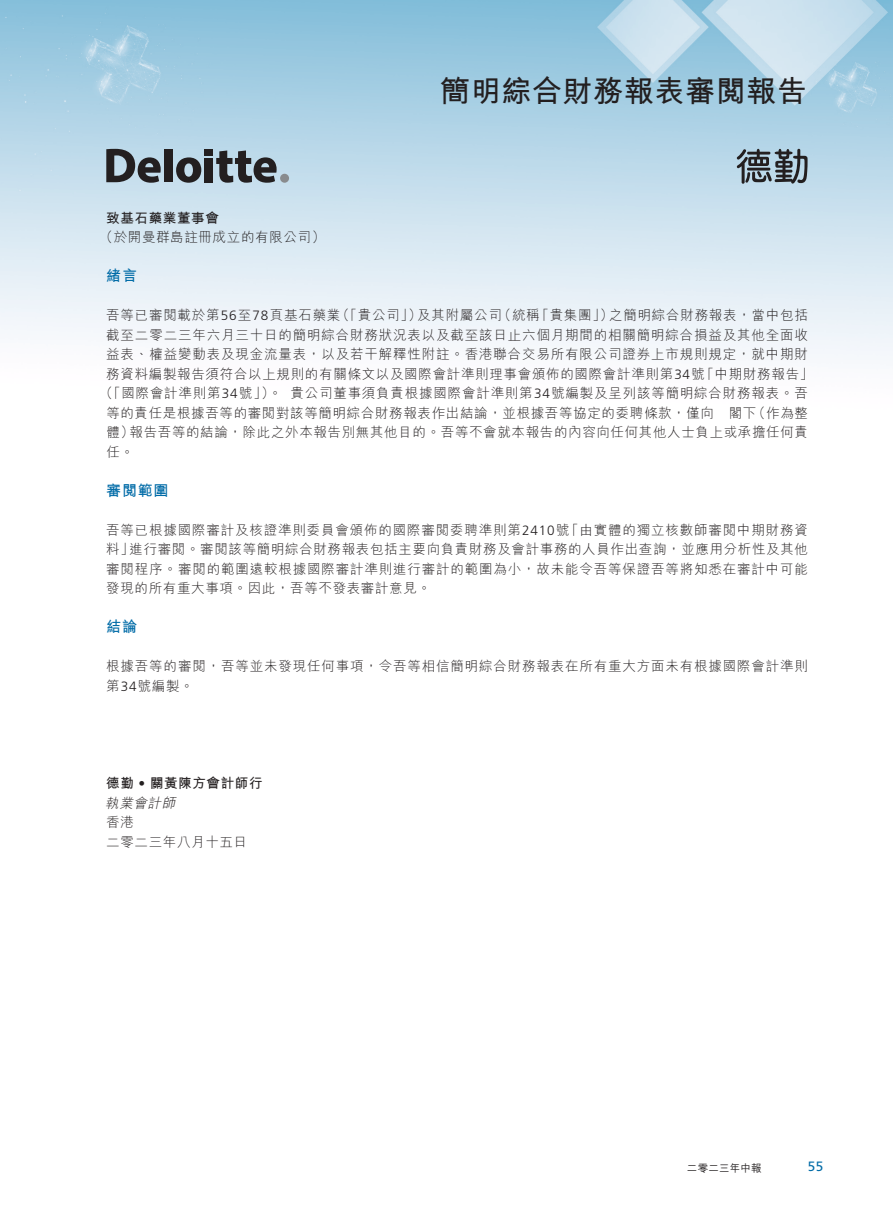
<style>
.page{position:relative;width:893px;height:1212px;background:#fff}
.page>*{position:absolute;margin:0;border:0;box-sizing:border-box;transform-origin:0 0}
.t1{font:700 30px "M Hei HK";letter-spacing:.02em;color:#231f20}
.t2{font:700 15px "M Hei HK";letter-spacing:.05em;color:#006ba7}
.t3{font:300 13.5px/19.5px "M Hei HK";letter-spacing:.055em;color:#231f20}
.t4{font:700 13.5px/19.5px "M Hei HK";letter-spacing:.05em;color:#231f20}
.t5{font:13.5px "Frutiger LT Std";color:#006ba7}
.t6{font:500 10.5px "M Hei HK";letter-spacing:.02em;color:#231f20}
.s1{font-family:"Frutiger LT Std"}
.s2{font-weight:300;font-style:italic}
</style>
<div class="page">
<img style="left:0;top:0;width:893px;height:357px">
<svg style="left:737px;top:149px;width:70px;height:35px;background:#74818b"></svg>
<div style="left:164px;top:149px;width:8px;height:33px;background:#231f20"></div>
<svg style="left:176px;top:157px;width:25px;height:26px"></svg>
<div style="left:205px;top:158px;width:8px;height:24px;background:#231f20"></div>
<div style="left:205px;top:149px;width:8px;height:7px;background:#231f20"></div>
<svg style="left:216px;top:150px;width:61px;height:33px;background:#6d787f"></svg>
<div style="left:280px;top:174px;width:9px;height:9px;background:#898b8e;border-radius:50%"></div>
<svg style="left:106px;top:149px;width:55px;height:34px;background:#6a747b"></svg>
<h1 class="t1" style="left:440px;top:69px;width:368px">簡明綜合財務報表審閱報告</h1>
<p class="t4" style="left:106px;top:207px;width:114px">致基石藥業董事會</p>
<p class="t3" style="left:100px;top:227px;width:227px">（於開曼群島註冊成立的有限公司）</p>
<p class="t2" style="left:106px;top:265px;width:32px">緒言</p>
<p class="t3" style="left:106px;top:305px;width:703px">吾等已審閱載於第<span class="s1">56</span>至<span class="s1">78</span>頁基石藥業（「貴公司」）及其附屬公司（統稱「貴集團」）之簡明綜合財務報表，當中包括</p>
<p class="t3" style="left:106px;top:325px;width:703px">截至二零二三年六月三十日的簡明綜合財務狀況表以及截至該日止六個月期間的相關簡明綜合損益及其他全面收</p>
<p class="t3" style="left:106px;top:344px;width:703px">益表、權益變動表及現金流量表，以及若干解釋性附註。香港聯合交易所有限公司證券上市規則規定，就中期財</p>
<p class="t3" style="left:106px;top:364px;width:708px">務資料編製報告須符合以上規則的有關條文以及國際會計準則理事會頒佈的國際會計準則第<span class="s1">34</span>號「中期財務報告」</p>
<p class="t3" style="left:100px;top:383px;width:710px">（「國際會計準則第<span class="s1">34</span>號」）。 貴公司董事須負責根據國際會計準則第<span class="s1">34</span>號編製及呈列該等簡明綜合財務報表。吾</p>
<p class="t3" style="left:106px;top:403px;width:703px">等的責任是根據吾等的審閱對該等簡明綜合財務報表作出結論，並根據吾等協定的委聘條款，僅向 閣下（作為整</p>
<p class="t3" style="left:106px;top:422px;width:703px">體）報告吾等的結論，除此之外本報告別無其他目的。吾等不會就本報告的內容向任何其他人士負上或承擔任何責</p>
<p class="t3" style="left:106px;top:442px;width:29px">任。</p>
<p class="t2" style="left:106px;top:479px;width:64px">審閱範圍</p>
<p class="t3" style="left:106px;top:520px;width:703px;text-align:justify">吾等已根據國際審計及核證準則委員會頒佈的國際審閱委聘準則第<span class="s1">2410</span>號「由實體的獨立核數師審閱中期財務資料」進行審閱。審閱該等簡明綜合財務報表包括主要向負責財務及會計事務的人員作出查詢，並應用分析性及其他審閱程序。審閱的範圍遠較根據國際審計準則進行審計的範圍為小，故未能令吾等保證吾等將知悉在審計中可能發現的所有重大事項。因此，吾等不發表審計意見。</p>
<p class="t2" style="left:106px;top:616px;width:32px">結論</p>
<p class="t3" style="left:106px;top:656px;width:703px">根據吾等的審閱，吾等並未發現任何事項，令吾等相信簡明綜合財務報表在所有重大方面未有根據國際會計準則第<span class="s1">34</span>號編製。</p>
<p class="t4" style="left:105px;top:772px;width:159px">德勤 <span class="s1">•</span> 關黃陳方會計師行<span class="s2">執業會計師</span></p>
<p class="t3" style="left:106px;top:812px;width:142px">香港<br>二零二三年八月十五日</p>
<p class="t6" style="left:687px;top:1160px;width:76px">二零二三年中報</p>
<p class="t5" style="left:808px;top:1159px;width:17px">55</p>
</div>
